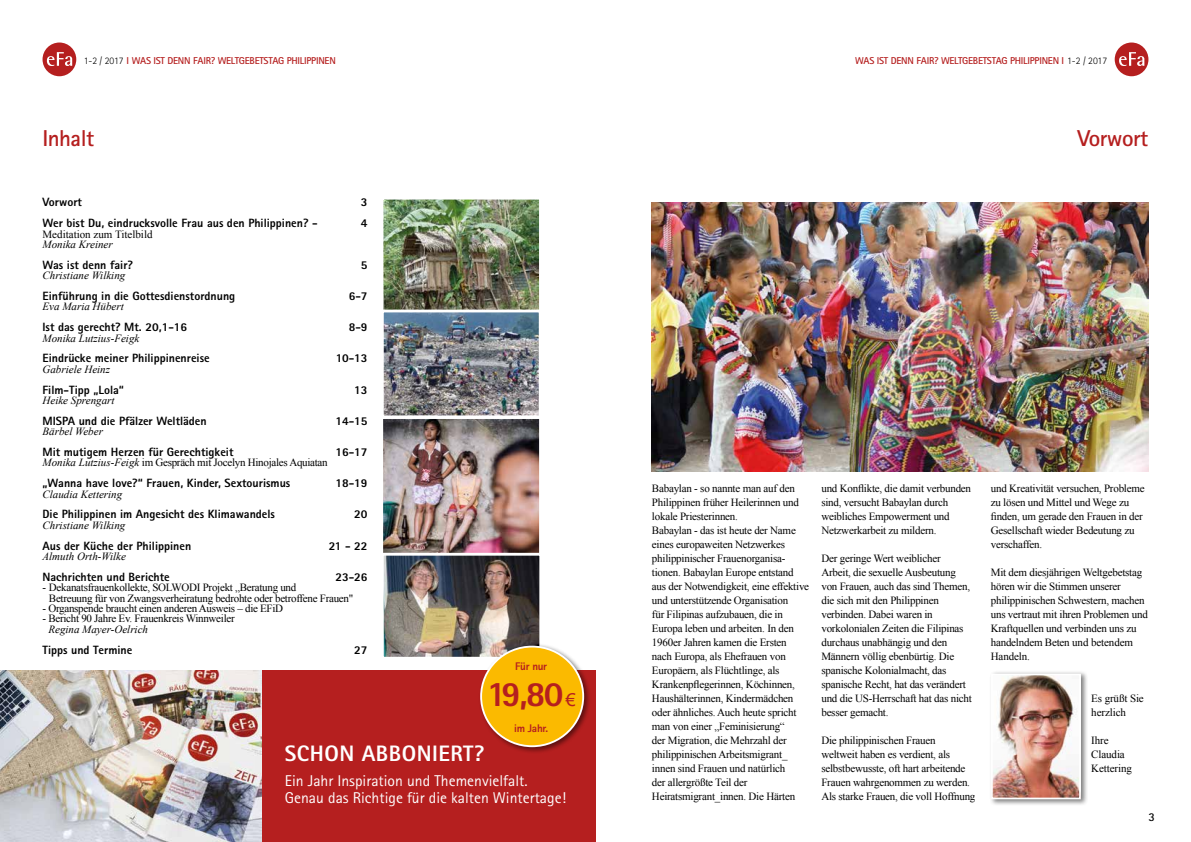
<style>
.page{position:relative;width:1191px;height:842px;background:#fff}
.page>*{position:absolute;margin:0;border:0;box-sizing:border-box;transform-origin:0 0}
.t1{font:800 35.5px "Rotis Sans Serif";color:#b51f1f}
.t2{font:700 23px "Rotis Sans Serif";letter-spacing:-.025em;color:#b51f1f}
.t3{font:800 22.4px "Rotis Sans Serif";letter-spacing:.02em;color:#fff}
.t4{font:15.7px/16.4px "Rotis Sans Serif";color:#fff}
.t5{font:800 12px "Rotis Sans Serif";color:#000}
.t6{font:700 12px "Rotis Sans Serif";color:#000}
.t7{font:800 11.1px "Rotis Sans Serif";letter-spacing:-.025em;color:#b51f1f}
.t8{font:11px/14px "Times New Roman";letter-spacing:-.02em;color:#000}
.t9{font:italic 11px "Times New Roman";color:#000}
.t10{font:11px "Times New Roman";color:#000}
.t11{font:700 10px "Rotis Sans Serif";letter-spacing:-.025em;color:#b51f1f}
.s1{font-weight:300;color:#000}
.s2{font-style:italic}
.s3{font-family:"Arial";font-weight:400;font-size:17.7px}
</style>
<div class="page">
<div style="left:1114px;top:43px;width:34px;height:33px;background:#b51f1f;border-radius:50%"></div>
<svg style="left:1119px;top:52px;width:25px;height:14px"></svg>
<div style="left:43px;top:43px;width:33px;height:33px;background:#b51f1f;border-radius:50%"></div>
<svg style="left:47px;top:52px;width:25px;height:14px"></svg>
<img style="left:384px;top:200px;width:154px;height:109px">
<div style="left:381px;top:197px;width:160px;height:115px;border:2px solid #fff"></div>
<img style="left:385px;top:314px;width:152px;height:100px">
<div style="left:381px;top:310px;width:160px;height:108px;border:3px solid #fff"></div>
<img style="left:384px;top:420px;width:154px;height:133px">
<div style="left:381px;top:417px;width:160px;height:140px;border:2px solid #fff"></div>
<img style="left:385px;top:557px;width:153px;height:99px">
<div style="left:381px;top:553px;width:161px;height:107px;border:3px solid #fff"></div>
<div style="left:255px;top:670px;width:340px;height:172px;background:#b51f1f"></div>
<img style="left:0;top:670px;width:261px;height:172px">
<div style="left:478px;top:643px;width:114px;height:111px;background:#000;opacity:.5"></div>
<div style="left:481px;top:646px;width:102px;height:100px;background:#fbba00;border-radius:50%"></div>
<div style="left:480px;top:646px;width:104px;height:101px;border:2px solid #fff;border-radius:50%"></div>
<div style="left:989px;top:671px;width:99px;height:135px;background:#000;opacity:.5"></div>
<img style="left:994px;top:677px;width:83px;height:119px">
<div style="left:991px;top:674px;width:89px;height:125px;border:2px solid #fff"></div>
<img style="left:652px;top:202px;width:496px;height:269px">
<p class="t11" style="left:84px;top:54px;width:254px"><span class="s1">1-2 / 2017</span> I WAS IST DENN FAIR? WELTGEBETSTAG PHILIPPINEN</p>
<p class="t11" style="left:855px;top:54px;width:253px">WAS IST DENN FAIR? WELTGEBETSTAG PHILIPPINEN I <span class="s1">1-2 / 2017</span></p>
<h2 class="t2" style="left:43px;top:123px;width:53px">Inhalt</h2>
<p class="t5" style="left:43px;top:195px;width:41px">Vorwort</p>
<p class="t5" style="left:361px;top:195px;width:8px">3</p>
<p class="t5" style="left:43px;top:215px;width:277px">Wer bist Du, eindrucksvolle Frau aus den Philippinen? -</p>
<p class="t5" style="left:361px;top:215px;width:8px">4</p>
<p class="t10" style="left:43px;top:227px;width:112px">Meditation zum Titelbild</p>
<p class="t9" style="left:43px;top:237px;width:72px">Monika Kreiner</p>
<p class="t5" style="left:43px;top:257px;width:92px">Was ist denn fair?</p>
<p class="t5" style="left:361px;top:257px;width:8px">5</p>
<p class="t9" style="left:43px;top:268px;width:84px">Christiane Wilking</p>
<p class="t5" style="left:43px;top:288px;width:194px">Einführung in die Gottesdienstordnung</p>
<p class="t5" style="left:349px;top:288px;width:20px">6-7</p>
<p class="t9" style="left:43px;top:299px;width:83px">Eva Maria Hübert</p>
<p class="t5" style="left:43px;top:319px;width:146px">Ist das gerecht? Mt. 20,1-16</p>
<p class="t5" style="left:349px;top:319px;width:20px">8-9</p>
<p class="t9" style="left:43px;top:330px;width:98px">Monika Lutzius-Feigk</p>
<p class="t5" style="left:43px;top:351px;width:169px">Eindrücke meiner Philippinenreise</p>
<p class="t5" style="left:336px;top:351px;width:33px">10-13</p>
<p class="t9" style="left:43px;top:362px;width:69px">Gabriele Heinz</p>
<p class="t5" style="left:43px;top:382px;width:83px">Film-Tipp „Lola“</p>
<p class="t5" style="left:354px;top:382px;width:15px">13</p>
<p class="t9" style="left:43px;top:393px;width:73px">Heike Sprengart</p>
<p class="t5" style="left:43px;top:413px;width:166px">MISPA und die Pfälzer Weltläden</p>
<p class="t5" style="left:335px;top:413px;width:34px">14-15</p>
<p class="t9" style="left:43px;top:424px;width:62px">Bärbel Weber</p>
<p class="t5" style="left:43px;top:444px;width:192px">Mit mutigem Herzen für Gerechtigkeit</p>
<p class="t5" style="left:335px;top:444px;width:34px">16-17</p>
<p class="t8" style="left:43px;top:456px;width:287px"><span class="s2">Monika Lutzius-Feigk</span> im Gespräch mit Jocelyn Hinojales Aquiatan</p>
<p class="t5" style="left:43px;top:475px;width:249px">„Wanna have love?“ Frauen, Kinder, Sextourismus</p>
<p class="t5" style="left:335px;top:475px;width:34px">18-19</p>
<p class="t9" style="left:43px;top:486px;width:81px">Claudia Kettering</p>
<p class="t5" style="left:43px;top:507px;width:234px">Die Philippinen im Angesicht des Klimawandels</p>
<p class="t5" style="left:354px;top:507px;width:15px">20</p>
<p class="t9" style="left:43px;top:518px;width:84px">Christiane Wilking</p>
<p class="t5" style="left:43px;top:538px;width:150px">Aus der Küche der Philippinen</p>
<p class="t5" style="left:329px;top:538px;width:40px">21 - 22</p>
<p class="t9" style="left:43px;top:549px;width:85px">Almuth Orth-Wilke</p>
<p class="t5" style="left:43px;top:569px;width:129px">Nachrichten und Berichte</p>
<p class="t5" style="left:335px;top:569px;width:34px">23-26</p>
<p class="t8" style="left:49px;top:582px;width:306px;line-height:10.4px;text-indent:-6px"><span class="s2">-</span> Dekanatsfrauenkollekte, SOLWODI Projekt „Beratung und<br>Betreuung für von Zwangsverheiratung bedrohte oder betroffene Frauen"</p>
<p class="t8" style="left:43px;top:601px;width:242px">- Organspende braucht einen anderen Ausweis – die EFiD</p>
<p class="t8" style="left:43px;top:612px;width:194px">- Bericht 90 Jahre Ev. Frauenkreis Winnweiler</p>
<p class="t9" style="left:48px;top:622px;width:101px">Regina Mayer-Oelrich</p>
<p class="t5" style="left:43px;top:642px;width:91px">Tipps und Termine</p>
<p class="t5" style="left:354px;top:642px;width:15px">27</p>
<p class="t7" style="left:515px;top:660px;width:33px">Für nur</p>
<h1 class="t1" style="left:486px;top:672px;width:91px">19,80 <span class="s3">€</span></h1>
<p class="t7" style="left:514px;top:721px;width:35px">im Jahr.</p>
<h3 class="t3" style="left:285px;top:739px;width:201px">SCHON ABBONIERT?</h3>
<h3 class="t4" style="left:285px;top:773px;width:283px">Ein Jahr Inspiration und Themenvielfalt.<br>Genau das Richtige für die kalten Wintertage!</h3>
<h2 class="t2" style="left:1077px;top:123px;width:72px">Vorwort</h2>
<p class="t8" style="left:652px;top:481px;width:159px">Babaylan - so nannte man auf den<br>Philippinen früher Heilerinnen und lokale Priesterinnen.<br>Babaylan - das ist heute der Name eines europaweiten Netzwerkes philippinischer Frauenorganisa&shy;tionen. Babaylan Europe entstand aus der Notwendigkeit, eine effektive und unterstützende Organisation<br>für Filipinas aufzubauen, die in<br>Europa leben und arbeiten. In den<br>1960er Jahren kamen die Ersten nach Europa, als Ehefrauen von<br>Europäern, als Flüchtlinge, als<br>Krankenpflegerinnen, Köchinnen,<br>Haushälterinnen, Kindermädchen oder ähnliches. Auch heute spricht man von einer „Feminisierung“<br>der Migration, die Mehrzahl der philippinischen Arbeitsmigrant_ innen sind Frauen und natürlich<br>der allergrößte Teil der<br>Heiratsmigrant_innen. Die Härten</p>
<p class="t8" style="left:821px;top:481px;width:151px">und Konflikte, die damit verbunden sind, versucht Babaylan durch weibliches Empowerment und<br>Netzwerkarbeit zu mildern.</p>
<p class="t8" style="left:821px;top:551px;width:152px">Der geringe Wert weiblicher<br>Arbeit, die sexuelle Ausbeutung von Frauen, auch das sind Themen, die sich mit den Philippinen verbinden. Dabei waren in vorkolonialen Zeiten die Filipinas durchaus unabhängig und den<br>Männern völlig ebenbürtig. Die spanische Kolonialmacht, das spanische Recht, hat das verändert und die US-Herrschaft hat das nicht besser gemacht.</p>
<p class="t8" style="left:821px;top:733px;width:156px">Die philippinischen Frauen<br>weltweit haben es verdient, als selbstbewusste, oft hart arbeitende Frauen wahrgenommen zu werden.<br>Als starke Frauen, die voll Hoffnung</p>
<p class="t8" style="left:990px;top:481px;width:155px">und Kreativität versuchen, Probleme zu lösen und Mittel und Wege zu finden, um gerade den Frauen in der<br>Gesellschaft wieder Bedeutung zu verschaffen.</p>
<p class="t8" style="left:990px;top:565px;width:158px">Mit dem diesjährigen Weltgebetstag hören wir die Stimmen unserer philippinischen Schwestern, machen uns vertraut mit ihren Problemen und<br>Kraftquellen und verbinden uns zu handelndem Beten und betendem<br>Handeln.</p>
<p class="t8" style="left:1091px;top:691px;width:54px">Es grüßt Sie herzlich</p>
<p class="t8" style="left:1091px;top:733px;width:42px">Ihre<br>Claudia<br>Kettering</p>
<p class="t6" style="left:1148px;top:810px;width:8px">3</p>
</div>
